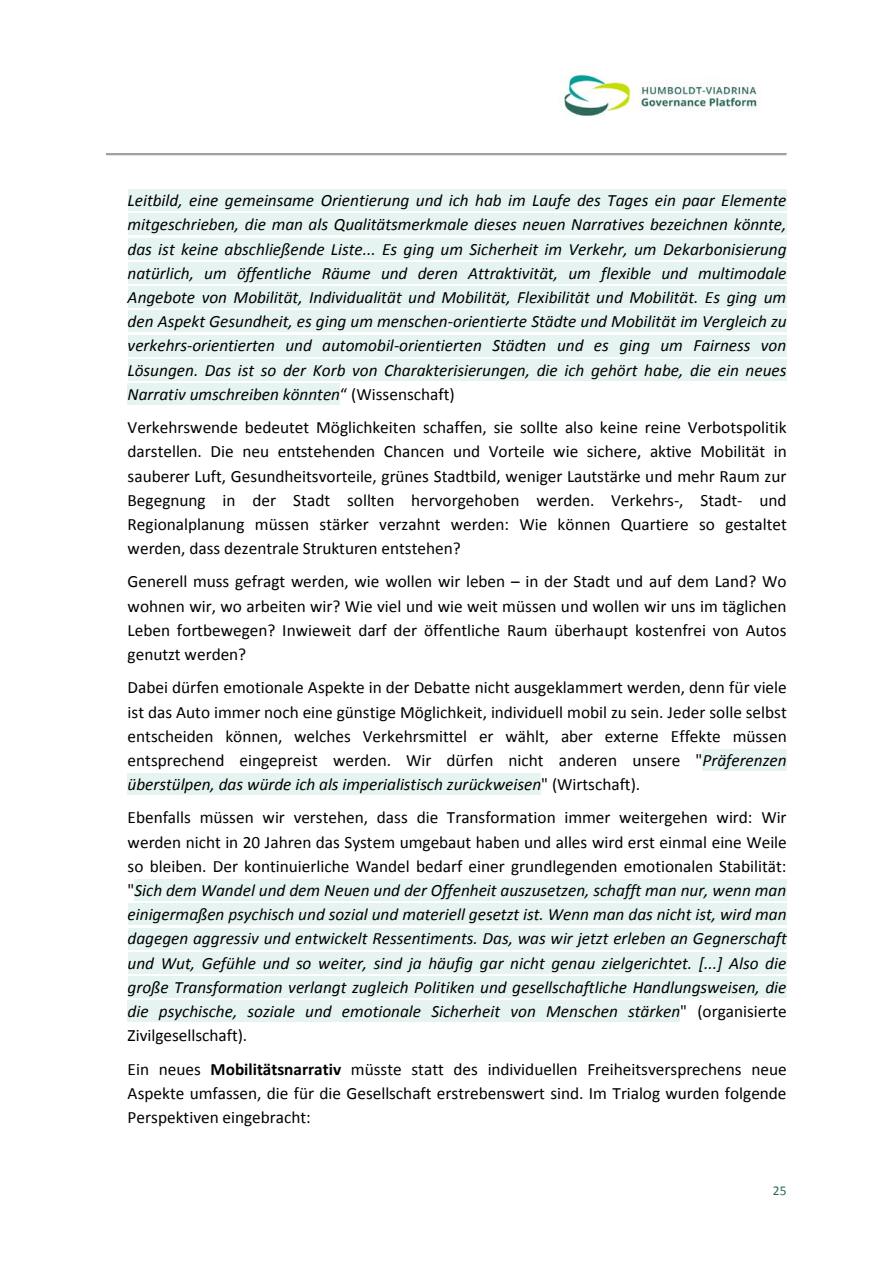
<style>
.page{position:relative;width:893px;height:1263px;background:#fff}
.page>*{position:absolute;margin:0;border:0;box-sizing:border-box;transform-origin:0 0}
.t1{font:italic 17.25px/24.2px "Calibri";color:#000;text-align:justify}
.t2{font:17.25px/24.2px "Calibri";color:#000;text-align:justify}
.t3{font:13.5px "Calibri";color:#2d6a5b}
.s1{font-style:normal}
.s2{font-style:italic}
.s3{font-weight:700}
</style>
<div class="page">
<hr style="left:106px;top:153px;width:681px;height:3px;background:#a0a0a0">
<hr style="left:107px;top:155px;width:679px;height:1px;background:#e3e3e3">
<img style="left:564px;top:74px;width:193px;height:42px">
<div style="left:128px;top:190px;width:659px;height:21px;background:#e5f4f0"></div>
<div style="left:128px;top:214px;width:659px;height:21px;background:#e5f4f0"></div>
<div style="left:128px;top:238px;width:659px;height:21px;background:#e5f4f0"></div>
<div style="left:128px;top:262px;width:659px;height:22px;background:#e5f4f0"></div>
<div style="left:128px;top:287px;width:659px;height:21px;background:#e5f4f0"></div>
<div style="left:128px;top:311px;width:659px;height:21px;background:#e5f4f0"></div>
<div style="left:128px;top:335px;width:659px;height:21px;background:#e5f4f0"></div>
<div style="left:128px;top:359px;width:659px;height:21px;background:#e5f4f0"></div>
<div style="left:128px;top:383px;width:212px;height:21px;background:#e5f4f0"></div>
<div style="left:702px;top:750px;width:85px;height:21px;background:#e5f4f0"></div>
<div style="left:128px;top:774px;width:413px;height:21px;background:#e5f4f0"></div>
<div style="left:134px;top:879px;width:653px;height:22px;background:#e5f4f0"></div>
<div style="left:128px;top:904px;width:659px;height:21px;background:#e5f4f0"></div>
<div style="left:128px;top:928px;width:659px;height:21px;background:#e5f4f0"></div>
<div style="left:128px;top:952px;width:659px;height:21px;background:#e5f4f0"></div>
<div style="left:128px;top:976px;width:659px;height:21px;background:#e5f4f0"></div>
<div style="left:128px;top:1001px;width:552px;height:21px;background:#e5f4f0"></div>
<p class="t1" style="left:128px;top:188px;width:661px">Leitbild, eine gemeinsame Orientierung und ich hab im Laufe des Tages ein paar Elemente mitgeschrieben, die man als Qualitätsmerkmale dieses neuen Narratives bezeichnen könnte, das ist keine abschließende Liste... Es ging um Sicherheit im Verkehr, um Dekarbonisierung natürlich, um öffentliche Räume und deren Attraktivität, um flexible und multimodale Angebote von Mobilität, Individualität und Mobilität, Flexibilität und Mobilität. Es ging um den Aspekt Gesundheit, es ging um menschen-orientierte Städte und Mobilität im Vergleich zu verkehrs-orientierten und automobil-orientierten Städten und es ging um Fairness von Lösungen. Das ist so der Korb von Charakterisierungen, die ich gehört habe, die ein neues Narrativ umschreiben könnten<span class="s1">“ (Wissenschaft)</span></p>
<p class="t2" style="left:128px;top:415px;width:661px">Verkehrswende bedeutet Möglichkeiten schaffen, sie sollte also keine reine Verbotspolitik darstellen. Die neu entstehenden Chancen und Vorteile wie sichere, aktive Mobilität in sauberer Luft, Gesundheitsvorteile, grünes Stadtbild, weniger Lautstärke und mehr Raum zur Begegnung in der Stadt sollten hervorgehoben werden. Verkehrs-, Stadt- und Regionalplanung müssen stärker verzahnt werden: Wie können Quartiere so gestaltet werden, dass dezentrale Strukturen entstehen?</p>
<p class="t2" style="left:128px;top:570px;width:661px">Generell muss gefragt werden, wie wollen wir leben – in der Stadt und auf dem Land? Wo wohnen wir, wo arbeiten wir? Wie viel und wie weit müssen und wollen wir uns im täglichen Leben fortbewegen? Inwieweit darf der öffentliche Raum überhaupt kostenfrei von Autos genutzt werden?</p>
<p class="t2" style="left:128px;top:675px;width:661px">Dabei dürfen emotionale Aspekte in der Debatte nicht ausgeklammert werden, denn für viele ist das Auto immer noch eine günstige Möglichkeit, individuell mobil zu sein. Jeder solle selbst entscheiden können, welches Verkehrsmittel er wählt, aber externe Effekte müssen entsprechend eingepreist werden. Wir dürfen nicht anderen unsere "<span class="s2">Präferenzen überstülpen, das würde ich als imperialistisch zurückweisen</span>" (Wirtschaft).</p>
<p class="t1" style="left:128px;top:805px;width:661px"><span class="s1">Ebenfalls müssen wir verstehen, dass die Transformation immer weitergehen wird: Wir werden nicht in 20 Jahren das System umgebaut haben und alles wird erst einmal eine Weile so bleiben. Der kontinuierliche Wandel bedarf einer grundlegenden emotionalen Stabilität: "</span>Sich dem Wandel und dem Neuen und der Offenheit auszusetzen, schafft man nur, wenn man einigermaßen psychisch und sozial und materiell gesetzt ist. Wenn man das nicht ist, wird man dagegen aggressiv und entwickelt Ressentiments. Das, was wir jetzt erleben an Gegnerschaft und Wut, Gefühle und so weiter, sind ja häufig gar nicht genau zielgerichtet. [...] Also die große Transformation verlangt zugleich Politiken und gesellschaftliche Handlungsweisen, die die psychische, soziale und emotionale Sicherheit von Menschen stärken<span class="s1">" (organisierte Zivilgesellschaft).</span></p>
<p class="t2" style="left:128px;top:1057px;width:661px">Ein neues <span class="s3">Mobilitätsnarrativ</span> müsste statt des individuellen Freiheitsversprechens neue Aspekte umfassen, die für die Gesellschaft erstrebenswert sind. Im Trialog wurden folgende Perspektiven eingebracht:</p>
<p class="t3" style="left:773px;top:1181px;width:15px">25</p>
</div>
